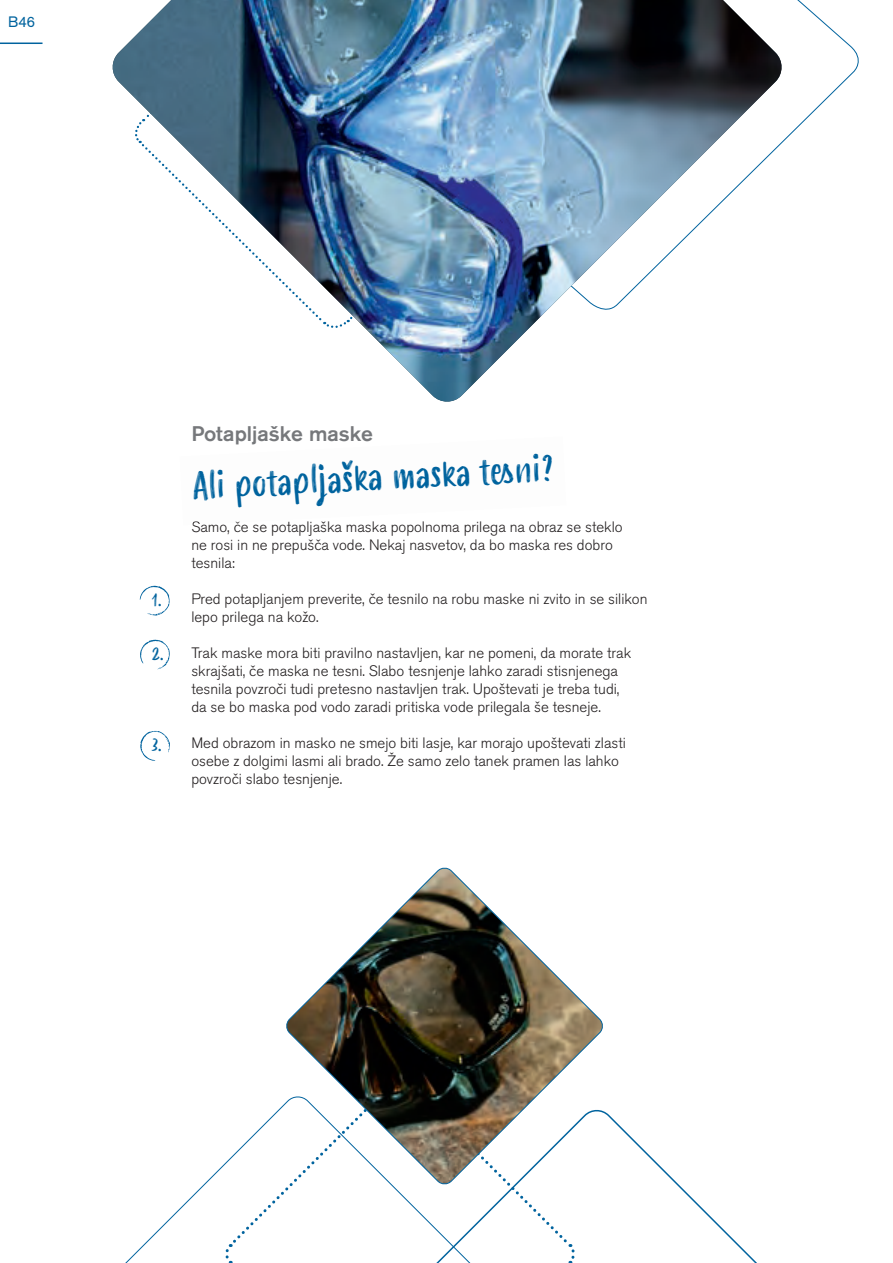
<style>
.page{position:relative;width:893px;height:1263px;background:#fff}
.page>*{position:absolute;margin:0;border:0;box-sizing:border-box;transform-origin:0 0}
.t1{font:37.5px "Smoothy";color:#00639e}
.t2{font:500 21px "Akzidenz Grotesk Pro";color:#76787b}
.t3{font:18px "Smoothy";color:#00639e}
.t4{font:300 15px/18px "Akzidenz Grotesk Pro";color:#231f20}
.t5{font:15px "Akzidenz Grotesk Pro";color:#00639e}
</style>
<div class="page">
<img style="left:112px;top:0;width:671px;height:402px">
<svg style="left:225px;top:1102px;width:67px;height:161px"></svg>
<svg style="left:392px;top:1112px;width:365px;height:151px"></svg>
<svg style="left:286px;top:867px;width:319px;height:319px"></svg>
<hr style="left:0;top:43px;width:43px;height:1px;background:#00639e">
<img style="left:192px;top:521px;width:48px;height:4px">
<svg style="left:140px;top:586px;width:30px;height:29px"></svg>
<svg style="left:140px;top:640px;width:30px;height:29px"></svg>
<svg style="left:140px;top:731px;width:30px;height:30px"></svg>
<p class="t5" style="left:8px;top:12px;width:28px">B46</p>
<p class="t3" style="left:151px;top:587px;width:12px">1.</p>
<p class="t3" style="left:151px;top:641px;width:14px">2.</p>
<p class="t3" style="left:152px;top:731px;width:12px">3.</p>
<h2 class="t2" style="left:191px;top:420px;width:183px">Potapljaške maske</h2>
<h1 class="t1" style="left:191px;top:459px;width:364px;rotate:-3deg">Ali potapljaška maska tes ni?</h1>
<p class="t4" style="left:191px;top:518px;width:433px">Samo, če se potapljaška maska popolnoma prilega na obraz se steklo ne rosi in ne prepušča vode. Nekaj nasvetov, da bo maska res dobro tesnila:</p>
<p class="t4" style="left:191px;top:590px;width:458px">Pred potapljanjem preverite, če tesnilo na robu maske ni zvito in se silikon lepo prilega na kožo.</p>
<p class="t4" style="left:191px;top:644px;width:441px">Trak maske mora biti pravilno nastavljen, kar ne pomeni, da morate trak skrajšati, če maska ne tesni. Slabo tesnjenje lahko zaradi stisnjenega tesnila povzroči tudi pretesno nastavljen trak. Upoštevati je treba tudi, da se bo maska pod vodo zaradi pritiska vode prilegala še tesneje.</p>
<p class="t4" style="left:191px;top:734px;width:436px">Med obrazom in masko ne smejo biti lasje, kar morajo upoštevati zlasti osebe z dolgimi lasmi ali brado. Že samo zelo tanek pramen las lahko povzroči slabo tesnjenje.</p>
</div>
